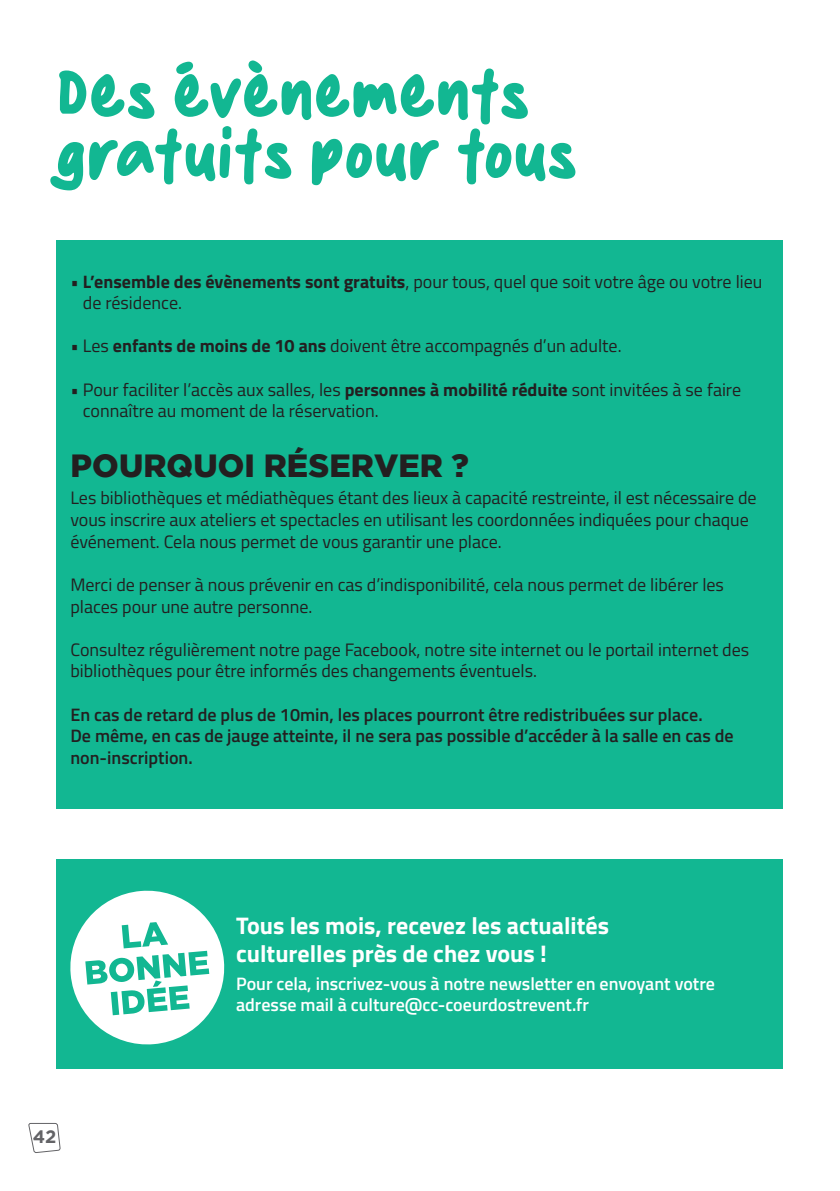
<style>
.page{position:relative;width:840px;height:1191px;background:#fff}
.page>*{position:absolute;margin:0;border:0;box-sizing:border-box;transform-origin:0 0}
.t1{font:60px/60px "Mommy Talk";letter-spacing:.02em;color:#12b792}
.t2{font:900 32px "Gotham";letter-spacing:.005em;color:#231f20}
.t3{font:700 24px/28.8px "Titillium Web";color:#fff}
.t4{font:18px/21.6px "Titillium Web";color:#231f20}
.t5{font:600 18px/21.6px "Titillium Web";color:#231f20}
.t6{font:600 18px/21.6px "Titillium Web";color:#fff}
.t7{font:700 18px "Gotham";color:#636366}
.s1{font-weight:700}
</style>
<div class="page">
<svg style="left:28px;top:1123px;width:32px;height:30px"></svg>
<div style="left:57px;top:859px;width:725px;height:209px;background:#12b792"></div>
<div style="left:57px;top:240px;width:725px;height:569px;background:#12b792"></div>
<svg style="left:70px;top:890px;width:155px;height:155px"></svg>
<h1 class="t1" style="left:57px;top:63px;width:521px">Des évènements gratuits pour tous</h1>
<p class="t4" style="left:83px;top:269px;width:680px;text-indent:-12px">• <span class="s1">L’ensemble des évènements sont gratuits</span>, pour tous, quel que soit votre âge ou votre lieu de résidence.</p>
<p class="t4" style="left:70px;top:334px;width:552px">• Les <span class="s1">enfants de moins de 10 ans</span> doivent être accompagnés d’un adulte.</p>
<p class="t4" style="left:83px;top:377px;width:659px;text-indent:-12px">• Pour faciliter l’accès aux salles, les <span class="s1">personnes à mobilité réduite</span> sont invitées à se faire connaître au moment de la réservation.</p>
<h2 class="t2" style="left:71px;top:447px;width:399px">POURQUOI RÉSERVER ?</h2>
<p class="t4" style="left:70px;top:486px;width:687px">Les bibliothèques et médiathèques étant des lieux à capacité restreinte, il est nécessaire de vous inscrire aux ateliers et spectacles en utilisant les coordonnées indiquées pour chaque événement. Cela nous permet de vous garantir une place.</p>
<p class="t4" style="left:70px;top:573px;width:654px">Merci de penser à nous prévenir en cas d’indisponibilité, cela nous permet de libérer les places pour une autre personne.</p>
<p class="t4" style="left:70px;top:638px;width:680px">Consultez régulièrement notre page Facebook, notre site internet ou le portail internet des bibliothèques pour être informés des changements éventuels.</p>
<p class="t5" style="left:70px;top:702px;width:664px">En cas de retard de plus de 10min, les places pourront être redistribuées sur place.<br>De même, en cas de jauge atteinte, il ne sera pas possible d’accéder à la salle en cas de non-inscription.</p>
<p class="t7" style="left:33px;top:1125px;width:25px">42</p>
<h3 class="t3" style="left:236px;top:909px;width:374px">Tous les mois, recevez les actualités culturelles près de chez vous !</h3>
<p class="t6" style="left:236px;top:971px;width:480px">Pour cela, inscrivez-vous à notre newsletter en envoyant votre adresse mail à culture@cc-coeurdostrevent.fr</p>
</div>
